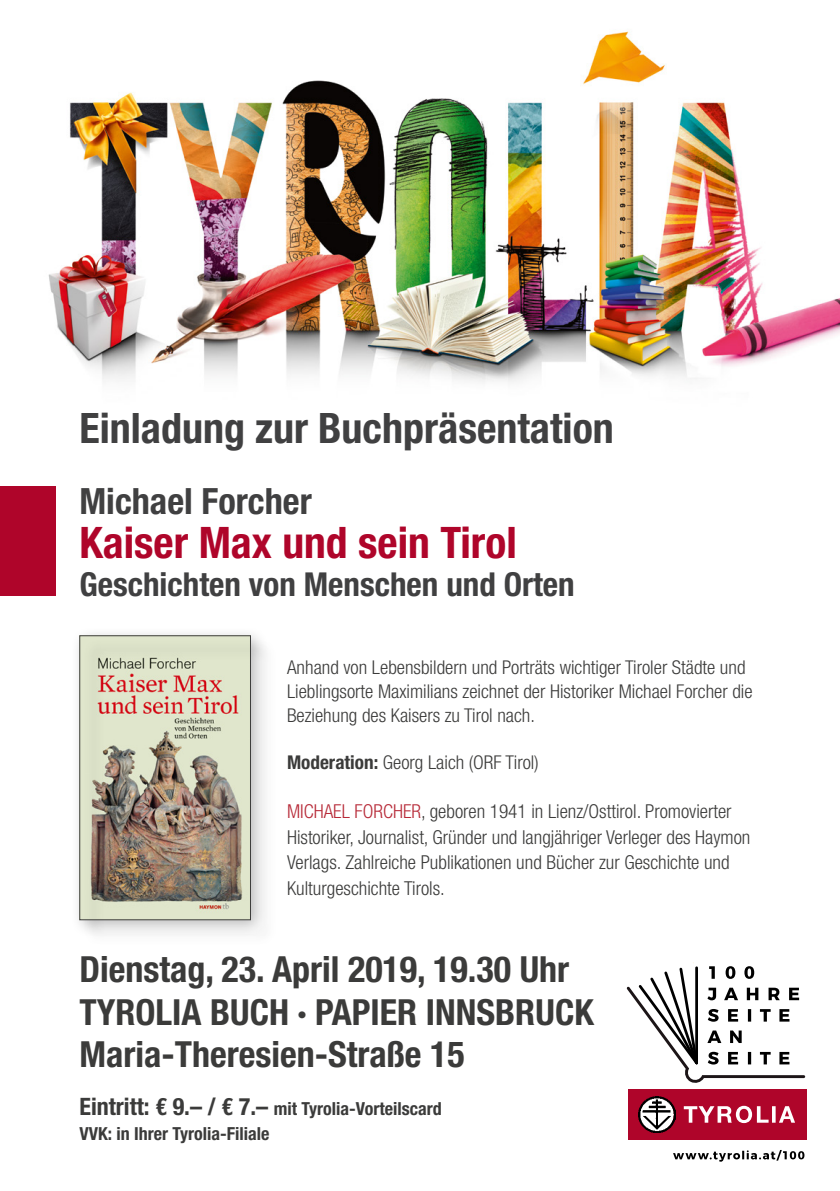
<style>
.page{position:relative;width:840px;height:1191px;background:#fff}
.page>*{position:absolute;margin:0;border:0;box-sizing:border-box;transform-origin:0 0}
.t1{font:700 condensed 43.4px "Helvetica Neue LT Std";color:#af052a}
.t2{font:700 condensed 42px "Helvetica Neue LT Std";color:#404041}
.t3{font:700 condensed 36.2px "Helvetica Neue LT Std";color:#404041}
.t4{font:700 condensed 36px/42px "Helvetica Neue LT Std";color:#3b3b3a}
.t5{font:700 condensed 33px "Helvetica Neue LT Std";color:#404041}
.t6{font:300 condensed 19.2px/25.8px "Helvetica Neue LT Std";color:#3b3b3a}
.t7{font:300 condensed 19px/24px "Helvetica Neue LT Std";color:#3b3b3a}
.t8{font:700 condensed 18px/25.2px "Helvetica Neue LT Std";color:#3b3b3a}
.s1{font-weight:700}
.s2{color:#b72a38}
.s3{font-size:24px}
</style>
<div class="page">
<img style="left:48px;top:31px;width:791px;height:351px">
<div style="left:0;top:486px;width:56px;height:110px;background:#af052a"></div>
<div style="left:70px;top:626px;width:198px;height:312px;background:#000;opacity:.26"></div>
<div style="left:83px;top:639px;width:194px;height:307px;background:#000;opacity:.75"></div>
<div style="left:79px;top:635px;width:172px;height:285px;border:1px solid #3e3e3d"></div>
<div style="left:627px;top:1089px;width:179px;height:51px;background:#af052a"></div>
<svg style="left:683px;top:1105px;width:111px;height:18px"></svg>
<img style="left:638px;top:1096px;width:36px;height:36px">
<svg style="left:626px;top:966px;width:178px;height:117px"></svg>
<svg style="left:673px;top:1150px;width:131px;height:11px"></svg>
<h2 class="t2" style="left:79px;top:402px;width:535px">Einladung zur Buchpräsentation</h2>
<h3 class="t3" style="left:79px;top:479px;width:234px">Michael Forcher</h3>
<h1 class="t1" style="left:79px;top:516px;width:438px">Kaiser Max und sein Tirol</h1>
<h3 class="t5" style="left:79px;top:564px;width:496px">Geschichten von Menschen und Orten</h3>
<p class="t7" style="left:287px;top:655px;width:467px">Anhand von Lebensbildern und Porträts wichtiger Tiroler Städte und<br>Lieblingsorte Maximilians zeichnet der Historiker Michael Forcher die<br>Beziehung des Kaisers zu Tirol nach.</p>
<p class="t7" style="left:287px;top:750px;width:253px"><span class="s1">Moderation:</span> Georg Laich (ORF Tirol)</p>
<p class="t6" style="left:287px;top:798px;width:464px"><span class="s2">MICHAEL FORCHER</span>, geboren 1941 in Lienz/Osttirol. Promovierter Historiker, Journalist, Gründer und langjähriger Verleger des Haymon Verlags. Zahlreiche Publikationen und Bücher zur Geschichte und Kulturgeschichte Tirols.</p>
<h3 class="t4" style="left:79px;top:948px;width:515px">Dienstag, 23. April 2019, 19.30 Uhr<br>TYROLIA BUCH · PAPIER INNSBRUCK<br>Maria-Theresien-Straße 15</h3>
<p class="t8" style="left:79px;top:1095px;width:363px"><span class="s3">Eintritt: € 9.– / € 7.–</span> mit Tyrolia-Vorteilscard<br>VVK: in Ihrer Tyrolia-Filiale</p>
</div>
